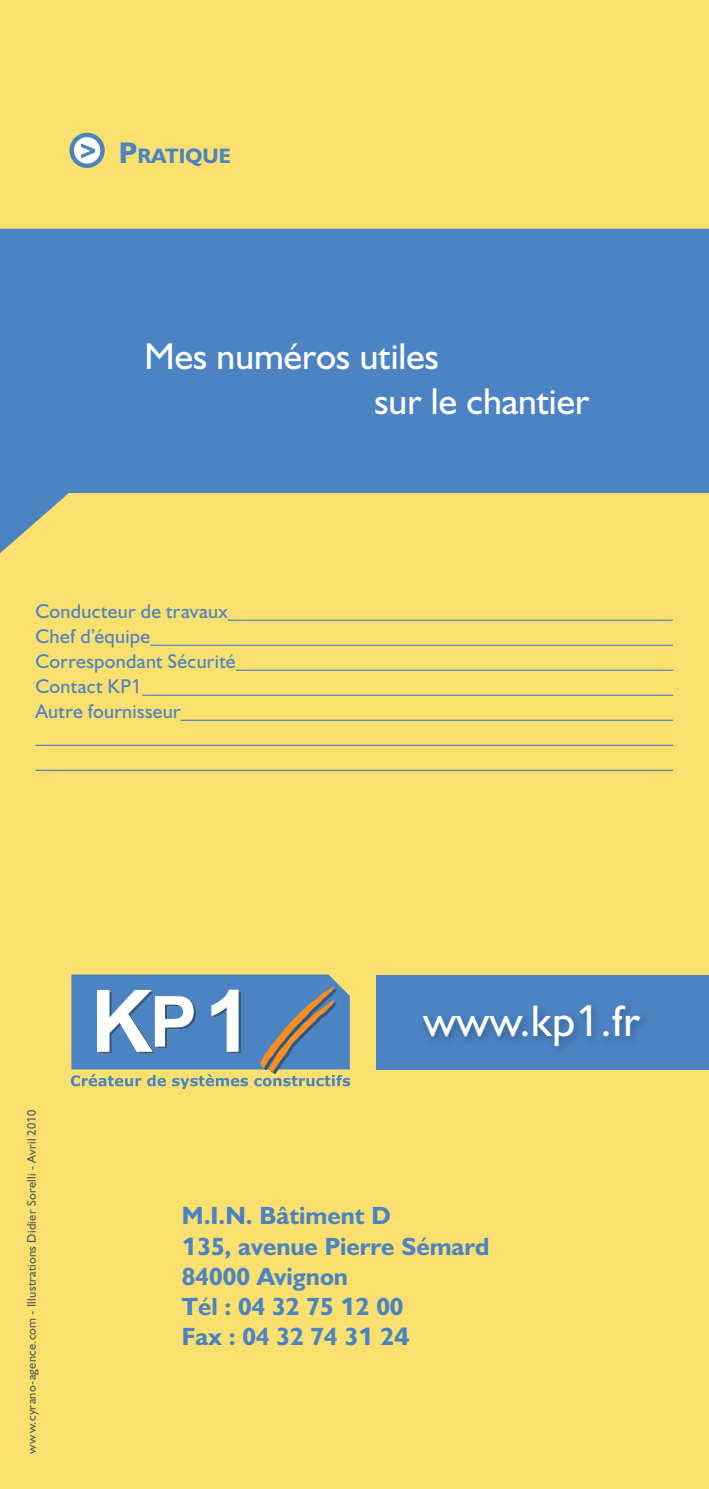
<style>
.page{position:relative;width:709px;height:1489px;background:#fff}
.page>*{position:absolute;margin:0;border:0;box-sizing:border-box;transform-origin:0 0}
.t1{font:44.5px "Humanist 521 BT";color:#fff}
.t2{font:37.5px/45px "Humanist 521 BT";color:#fff}
.t3{font:700 25px/30px "Humanist 521 BT";color:#4c83c3}
.t4{font:700 21px "Humanist 521 BT";color:#4c83c3}
.t5{font:20px/25px "Humanist 521 BT";letter-spacing:.015em;color:#4c83c3}
.t6{font:12.5px "Humanist 521 BT";letter-spacing:.02em;color:#58595b}
.s1{font-size:30px}
.s2{font-family:"Humanist 777 BT Roman B"}
.s3{font-family:"Humanist 777 BT Black B";font-weight:400}
</style>
<div class="page">
<div style="left:0;top:0;width:709px;height:1488px;background:#fae06e"></div>
<svg style="left:0;top:229px;width:709px;height:324px;fill:#4c83c3"></svg>
<div style="left:376px;top:974px;width:333px;height:95px;background:#4c83c3"></div>
<svg style="left:71px;top:974px;width:279px;height:115px;background:#7f9db5"></svg>
<hr style="left:228px;top:619px;width:445px;height:2px;background:#4c83c3">
<hr style="left:150px;top:644px;width:523px;height:2px;background:#4c83c3">
<hr style="left:236px;top:669px;width:437px;height:2px;background:#4c83c3">
<hr style="left:142px;top:694px;width:531px;height:2px;background:#4c83c3">
<hr style="left:181px;top:719px;width:492px;height:2px;background:#4c83c3">
<hr style="left:35px;top:744px;width:638px;height:2px;background:#4c83c3">
<hr style="left:35px;top:769px;width:638px;height:2px;background:#4c83c3">
<svg style="left:72px;top:135px;width:30px;height:31px"></svg>
<div style="left:69px;top:133px;width:36px;height:35px;border:4px solid #4c83c3;border-radius:50%"></div>
<svg style="left:81px;top:143px;width:14px;height:15px"></svg>
<div style="left:418px;top:1000px;width:232px;height:56px;background:#315785;opacity:.75"></div>
<p class="t4" style="left:119px;top:143px;width:113px"><span class="s1">P</span>RATIQUE</p>
<h2 class="t2" style="left:374px;top:333px;width:216px;text-indent:-230px">Mes numéros utiles<br>sur le chantier</h2>
<p class="t5" style="left:35px;top:598px;width:202px">Conducteur de travaux<br>Chef d’équipe<br>Correspondant Sécurité<br>Contact KP<span class="s2">1<br></span>Autre fournisseur</p>
<h1 class="t1" style="left:423px;top:993px;width:219px">www.kp<span class="s2">1</span>.fr</h1>
<p class="t6" style="left:24px;top:1453px;width:345px;rotate:-90deg">www.cyrano-agence.com - Illustrations Didier Sorelli - Avril 20<span class="s2">1</span>0</p>
<p class="t3" style="left:182px;top:1200px;width:309px">M.I.N. Bâtiment D<br><span class="s3">1</span>35, avenue Pierre Sémard<br>84000 Avignon<br>Tél : 04 32 75 <span class="s3">1</span>2 00<br>Fax : 04 32 74 3<span class="s3">1</span> 2<span class="s3">4</span></p>
</div>
